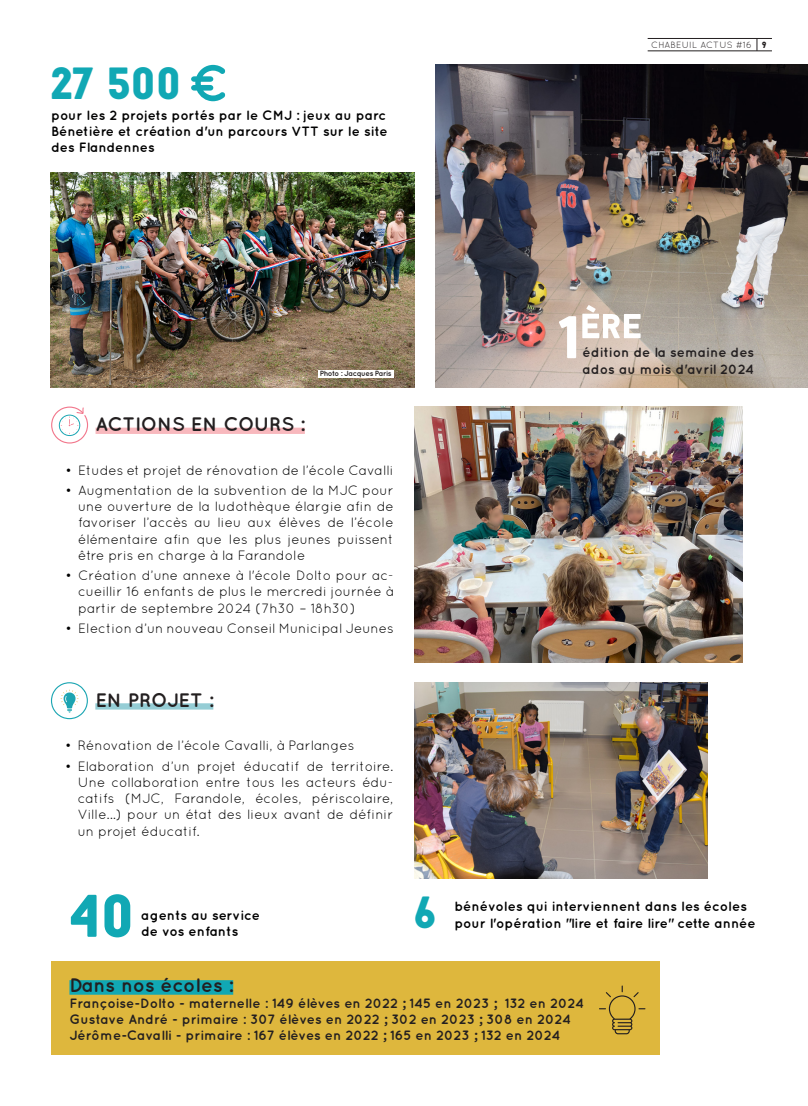
<style>
.page{position:relative;width:808px;height:1106px;background:#fff}
.page>*{position:absolute;margin:0;border:0;box-sizing:border-box;transform-origin:0 0}
.t1{font:900 60px "Baron Neue";color:#11a8b4}
.t2{font:900 45px "Baron Neue";color:#11a8b4}
.t3{font:700 19.5px "Quicksand";color:#231f20}
.t4{font:13.5px/16.2px "Quicksand";color:#000001;text-align:justify}
.Page_TEXTE_BASE{font:700 13.5px/16.2px "Quicksand";color:#231f20}
.Page_TEXTE_BASE-2{font:700 13.5px/16.2px "Quicksand";color:#000001}
.t5{font:9px "Quicksand";letter-spacing:.03em;color:#231f20}
.t6{font:700 7.5px "Quicksand";letter-spacing:-.05em;color:#231f20}
.s1{font-family:"Baron Neue";font-weight:900}
</style>
<div class="page">
<div style="left:51px;top:961px;width:608px;height:93px;background:#deb73d"></div>
<svg style="left:599px;top:985px;width:46px;height:49px"></svg>
<div style="left:69px;top:980px;width:164px;height:14px;background:#11a8b4"></div>
<img style="left:415px;top:682px;width:292px;height:196px">
<img style="left:51px;top:173px;width:364px;height:215px">
<img style="left:435px;top:65px;width:373px;height:323px">
<img style="left:415px;top:406px;width:328px;height:256px">
<div style="left:318px;top:370px;width:75px;height:7px;background:#fff"></div>
<div style="left:96px;top:427px;width:209px;height:7px;background:#f8b8bd"></div>
<svg style="left:51px;top:406px;width:37px;height:37px"></svg>
<div style="left:95px;top:703px;width:118px;height:6px;background:#95cdd5"></div>
<svg style="left:51px;top:682px;width:37px;height:37px"></svg>
<svg style="left:191px;top:65px;width:34px;height:36px"></svg>
<svg style="left:559px;top:305px;width:82px;height:53px"></svg>
<svg style="left:757px;top:39px;width:1px;height:12px"></svg>
<hr style="left:648px;top:38px;width:124px;height:1px;background:#231f20">
<hr style="left:648px;top:51px;width:124px;height:1px;background:#231f20">
<p class="t2" style="left:51px;top:54px;width:132px">27 500</p>
<p class="Page_TEXTE_BASE-2" style="left:51px;top:107px;width:338px;text-align:justify">pour les 2 projets portés par le CMJ : jeux au parc Bénetière et création d'un parcours VTT sur le site des Flandennes</p>
<p class="t5" style="left:651px;top:39px;width:117px">CHABEUIL ACTUS #16 <span class="s1">9</span></p>
<p class="t6" style="left:320px;top:368px;width:73px">Photo : Jacques Paris</p>
<p class="t3" style="left:96px;top:413px;width:211px">ACTIONS EN COURS :</p>
<p class="t4" style="left:65px;top:461px;width:330px">• Etudes et projet de rénovation de l’école Cavalli</p>
<p class="t4" style="left:78px;top:482px;width:317px;text-indent:-13px">• Augmentation de la subvention de la MJC pour une ouverture de la ludothèque élargie afin de favoriser l’accès au lieu aux élèves de l’école élémentaire afin que les plus jeunes puissent être pris en charge à la Farandole</p>
<p class="t4" style="left:78px;top:567px;width:317px;text-indent:-13px">• Création d’une annexe à l'école Dolto pour ac&shy;cueillir 16 enfants de plus le mercredi journée à partir de septembre 2024 (7h30 – 18h30)</p>
<p class="t4" style="left:65px;top:620px;width:330px">• Election d’un nouveau Conseil Municipal Jeunes</p>
<p class="Page_TEXTE_BASE" style="left:583px;top:344px;width:173px">édition de la semaine des ados au mois d'avril 2024</p>
<p class="t3" style="left:95px;top:688px;width:119px">EN PROJET :</p>
<p class="t4" style="left:65px;top:737px;width:291px">• Rénovation de l’école Cavalli, à Parlanges</p>
<p class="t4" style="left:78px;top:757px;width:317px;text-indent:-13px">• Elaboration d’un projet éducatif de territoire.<br>Une collaboration entre tous les acteurs édu&shy;catifs (MJC, Farandole, écoles, périscolaire, Ville...) pour un état des lieux avant de définir un projet éducatif.</p>
<p class="t1" style="left:70px;top:877px;width:66px">40</p>
<p class="Page_TEXTE_BASE-2" style="left:141px;top:906px;width:120px">agents au service de vos enfants</p>
<p class="t2" style="left:415px;top:883px;width:23px">6</p>
<p class="Page_TEXTE_BASE-2" style="left:454px;top:898px;width:303px">bénévoles qui interviennent dans les écoles pour l'opération "lire et faire lire" cette année</p>
<p class="t3" style="left:69px;top:973px;width:165px">Dans nos écoles :</p>
<p class="Page_TEXTE_BASE" style="left:69px;top:994px;width:516px">Françoise-Dolto - maternelle : 149 élèves en 2022 ; 145 en 2023 ; 132 en 2024</p>
<p class="Page_TEXTE_BASE" style="left:69px;top:1010px;width:503px">Gustave André - primaire : 307 élèves en 2022 ; 302 en 2023 ; 308 en 2024</p>
<p class="Page_TEXTE_BASE" style="left:69px;top:1026px;width:492px">Jérôme-Cavalli - primaire : 167 élèves en 2022 ; 165 en 2023 ; 132 en 2024</p>
</div>
